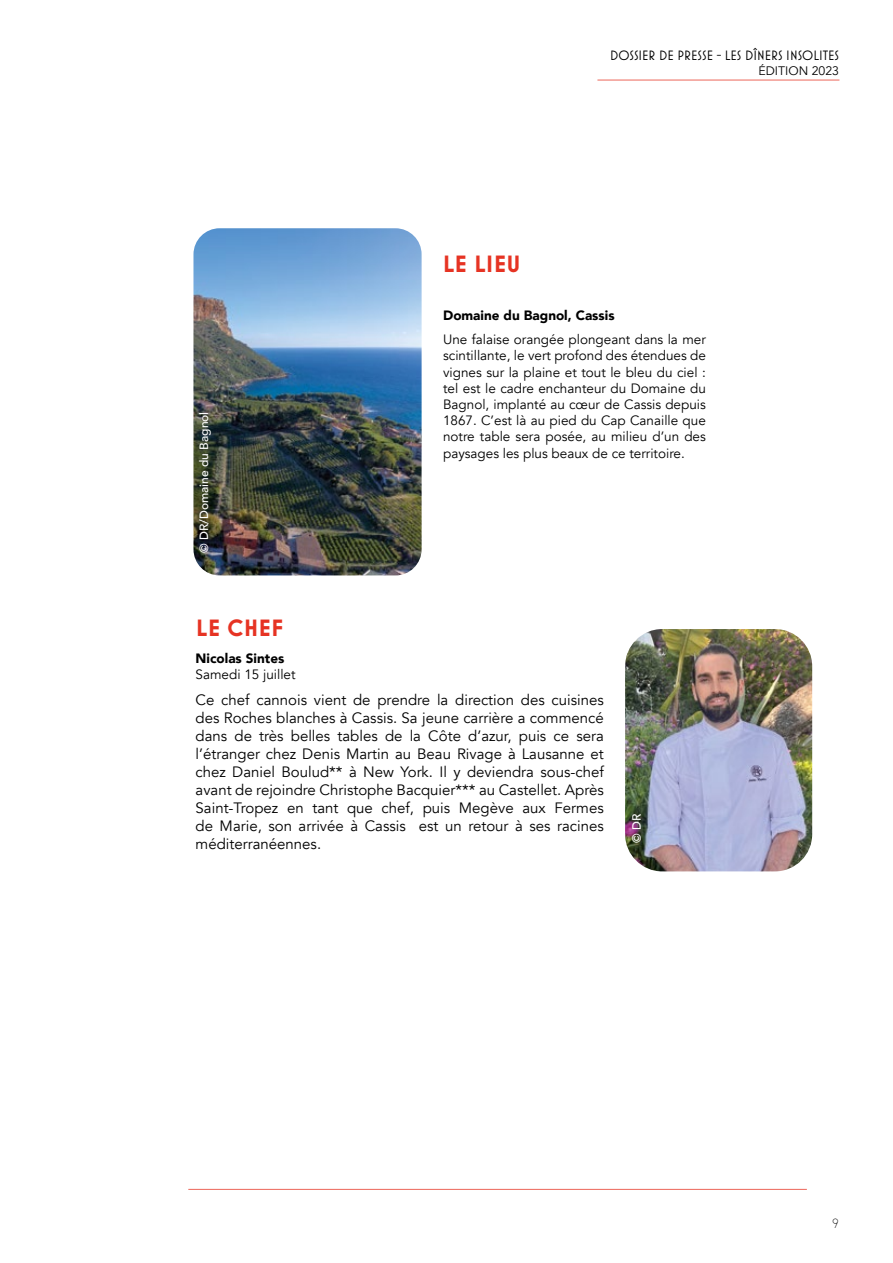
<style>
.page{position:relative;width:893px;height:1263px;background:#fff}
.page>*{position:absolute;margin:0;border:0;box-sizing:border-box;transform-origin:0 0}
.t1{font:700 24px "Mostra Nuova";letter-spacing:.03em;color:#e63323}
.t2{font:15px/18px "Avenir";color:#000;text-align:justify}
.t3{font:13.8px "Mostra Nuova";color:#000}
.t4{font:13.5px/16.2px "Avenir";color:#000;text-align:justify}
.t5{font:900 13.5px "Avenir";color:#000}
.t6{font:300 13.5px "Mostra Nuova";color:#000}
.t7{font:12.3px "Avenir";color:#000}
.t8{font:500 12px "Avenir";color:#fff}
</style>
<div class="page">
<hr style="left:597px;top:80px;width:242px;height:1px;background:#e63323">
<img style="left:625px;top:629px;width:187px;height:242px">
<img style="left:193px;top:228px;width:229px;height:347px">
<hr style="left:188px;top:1189px;width:619px;height:1px;background:#e63323">
<p class="t8" style="left:194px;top:553px;width:142px;rotate:-90deg">© DR/Domaine du Bagnol</p>
<h1 class="t1" style="left:196px;top:614px;width:89px">LE CHEF</h1>
<p class="t3" style="left:610px;top:48px;width:230px">DOSSIER DE PRESSE - LES DÎNERS INSOLITES</p>
<p class="t7" style="left:758px;top:63px;width:82px">ÉDITION 2023</p>
<h1 class="t1" style="left:443px;top:250px;width:79px">LE LIEU</h1>
<p class="t5" style="left:443px;top:303px;width:173px">Domaine du Bagnol, Cassis</p>
<p class="t4" style="left:443px;top:332px;width:264px">Une falaise orangée plongeant dans la mer scintillante, le vert profond des étendues de vignes sur la plaine et tout le bleu du ciel : tel est le cadre enchanteur du Domaine du Bagnol, implanté au cœur de Cassis depuis 1867. C’est là au pied du Cap Canaille que notre table sera posée, au milieu d’un des paysages les plus beaux de ce territoire.</p>
<p class="t5" style="left:196px;top:646px;width:90px">Nicolas Sintes</p>
<p class="t4" style="left:196px;top:666px;width:101px">Samedi 15 juillet</p>
<p class="t2" style="left:196px;top:691px;width:410px">Ce chef cannois vient de prendre la direction des cuisines des Roches blanches à Cassis. Sa jeune carrière a commencé dans de très belles tables de la Côte d’azur, puis ce sera l’étranger chez Denis Martin au Beau Rivage à Lausanne et chez Daniel Boulud** à New York. Il y deviendra sous-chef avant de rejoindre Christophe Bacquier*** au Castellet. Après Saint-Tropez en tant que chef, puis Megève aux Fermes de Marie, son arrivée à Cassis est un retour à ses racines méditerranéennes.</p>
<p class="t8" style="left:626px;top:843px;width:31px;rotate:-90deg">© DR</p>
<p class="t6" style="left:832px;top:1216px;width:8px">9</p>
</div>
